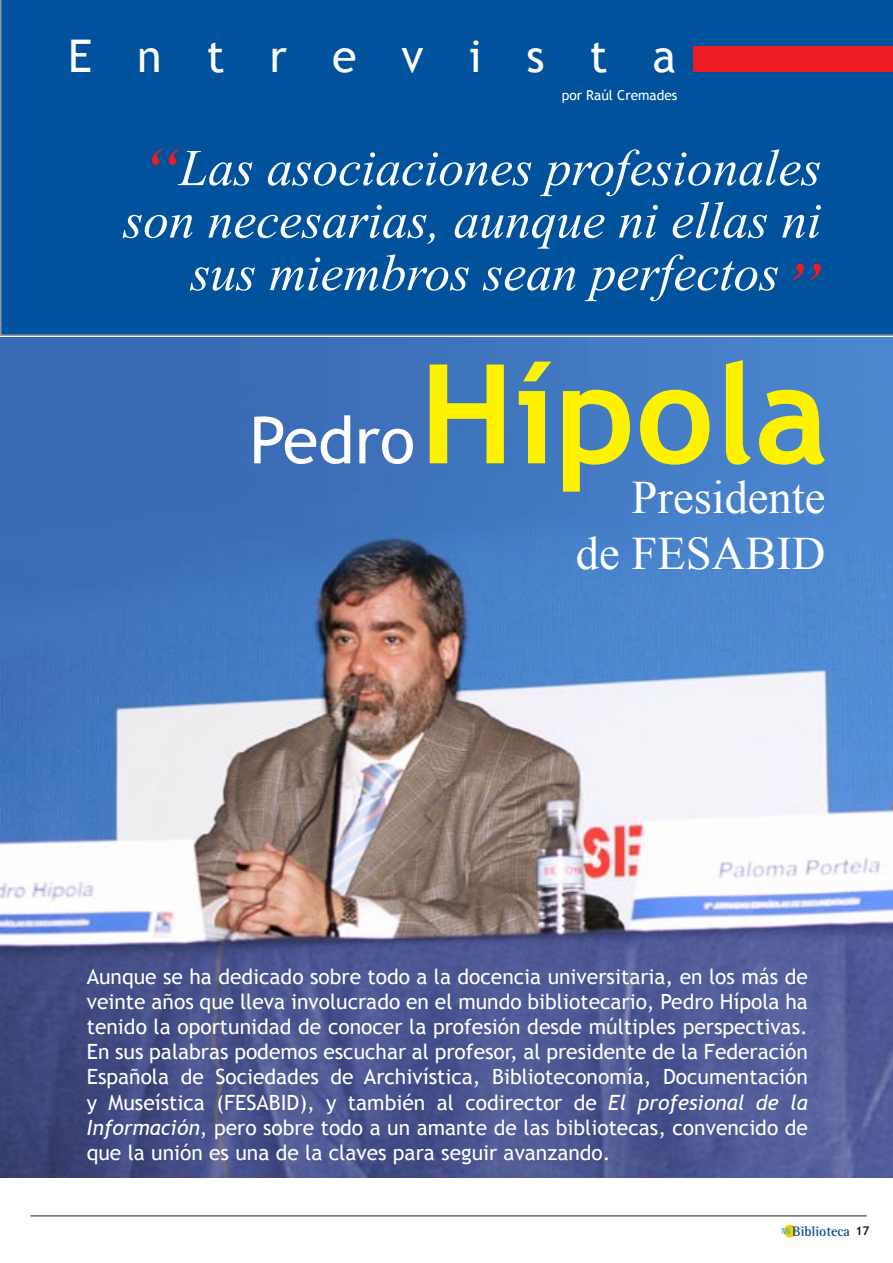
<style>
.page{position:relative;width:893px;height:1263px;background:#fff}
.page>*{position:absolute;margin:0;border:0;box-sizing:border-box;transform-origin:0 0}
.t1{font:700 138.15px "Trebuchet MS";color:#fff200}
.t2{font:italic 51.45px/52.5px "Times New Roman";color:#fff;text-align:right}
.t3{font:46.5px/55.8px "Times New Roman";color:#fff;text-align:right}
.t4{font:45px "Trebuchet MS";letter-spacing:1em;color:#fff}
.t5{font:21px/25.2px "Trebuchet MS";color:#fff;text-align:justify}
.t6{font:700 14.1px "Rotis Semi Serif";color:#00529c}
.t7{font:13.8px "Trebuchet MS";color:#fff}
.s1{font-size:75.45px;color:#ed1c24}
.s2{font-weight:400;font-size:65.1px;color:#fff}
.s3{font-style:italic}
.s4{font-size:8.85px;color:#00aeef}
.s5{font-family:"Trebuchet MS";font-size:12px;color:#231f20}
</style>
<div class="page">
<div style="left:783px;top:1225px;width:13px;height:12px;background:#ffcb05;border-radius:50%"></div>
<hr style="left:30px;top:1215px;width:837px;height:1px;background:#231f20">
<img style="left:0;top:337px;width:893px;height:841px">
<div style="left:0;top:0;width:893px;height:336px;background:#00529c"></div>
<hr style="left:0;top:0;width:1px;height:85px;background:#939598">
<div style="left:693px;top:46px;width:200px;height:26px;background:#ed1c24"></div>
<h3 class="t4" style="left:68px;top:30px;width:610px">Entrevista</h3>
<p class="t7" style="left:562px;top:87px;width:117px">por Raúl Cremades</p>
<h2 class="t2" style="left:123px;top:140px;width:700px"><span class="s1">“</span>Las asociaciones profesionales son necesarias, aunque ni ellas ni sus miembros sean perfectos<span class="s1">”</span></h2>
<h1 class="t1" style="left:249px;top:328px;width:580px"><span class="s2">Pedro</span>Hípola</h1>
<h3 class="t3" style="left:576px;top:469px;width:251px">Presidente<br>de FESABID</h3>
<p class="t5" style="left:87px;top:964px;width:723px">Aunque se ha dedicado sobre todo a la docencia universitaria, en los más de veinte años que lleva involucrado en el mundo bibliotecario, Pedro Hípola ha tenido la oportunidad de conocer la profesión desde múltiples perspectivas.<br>En sus palabras podemos escuchar al profesor, al presidente de la Federación Española de Sociedades de Archivística, Biblioteconomía, Documentación y Museística (FESABID), y también al codirector de <span class="s3">El profesional de la Información</span>, pero sobre todo a un amante de las bibliotecas, convencido de que la unión es una de la claves para seguir avanzando.</p>
<p class="t6" style="left:781px;top:1222px;width:90px"><span class="s4">Mi</span>Biblioteca <span class="s5">17</span></p>
</div>
